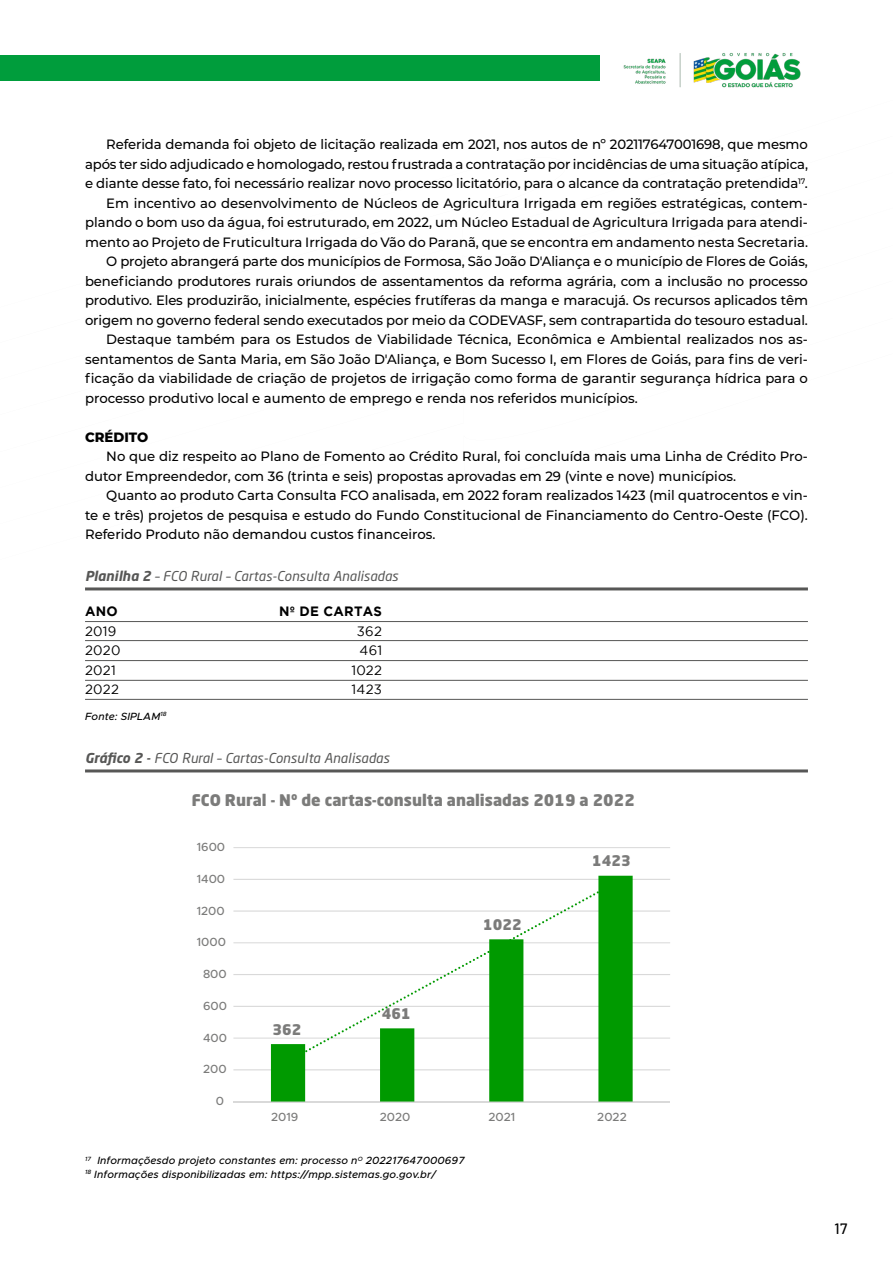
<style>
.page{position:relative;width:893px;height:1263px;background:#fff}
.page>*{position:absolute;margin:0;border:0;box-sizing:border-box;transform-origin:0 0}
.t1{font:900 15.9px "Neo Sans Pro";color:#7b7b7a}
.t2{font:500 15px "Barlow";color:#000}
.t3{font:900 14.55px "Neo Sans Pro";color:#7b7b7a}
.t4{font:500 13.5px/19.5px "Montserrat";letter-spacing:-.005em;color:#000}
.t5{font:italic 13.5px "Neo Sans Pro";letter-spacing:.01em;color:#575756}
.t6{font:13.5px "Gotham";letter-spacing:.02em;color:#000}
.t7{font:700 13.5px "Gotham";letter-spacing:.02em;color:#000}
.t8{font:800 13.5px "Montserrat";color:#000}
.t9{font:500 11.85px "Metropolis";color:#7b7b7a}
.t10{font:italic 500 10.5px/13.5px "Metropolis";letter-spacing:.01em;color:#000}
.s1{font-weight:700}
</style>
<div class="page">
<div style="left:0;top:55px;width:600px;height:26px;background:#009d3c"></div>
<img style="left:623px;top:53px;width:178px;height:35px">
<hr style="left:85px;top:587px;width:723px;height:3px;background:#575756">
<hr style="left:85px;top:660px;width:723px;height:1px;background:#575756">
<hr style="left:85px;top:621px;width:723px;height:1px;background:#575756">
<hr style="left:85px;top:680px;width:723px;height:1px;background:#575756">
<hr style="left:85px;top:640px;width:723px;height:1px;background:#575756">
<hr style="left:85px;top:699px;width:723px;height:1px;background:#575756">
<hr style="left:85px;top:769px;width:723px;height:3px;background:#575756">
<hr style="left:233px;top:1069px;width:437px;height:1px;background:#d9d9d9">
<hr style="left:233px;top:1037px;width:437px;height:1px;background:#d9d9d9">
<hr style="left:233px;top:1006px;width:437px;height:1px;background:#d9d9d9">
<hr style="left:233px;top:974px;width:437px;height:1px;background:#d9d9d9">
<hr style="left:233px;top:942px;width:437px;height:1px;background:#d9d9d9">
<hr style="left:233px;top:910px;width:437px;height:2px;background:#d9d9d9">
<hr style="left:233px;top:879px;width:437px;height:1px;background:#d9d9d9">
<hr style="left:233px;top:847px;width:437px;height:1px;background:#d9d9d9">
<hr style="left:233px;top:1101px;width:437px;height:1px;background:#d9d9d9">
<svg style="left:271px;top:876px;width:362px;height:225px"></svg>
<p class="t4" style="left:106px;top:134px;width:703px">Referida demanda foi objeto de licitação realizada em 2021, nos autos de nº 202117647001698, que mesmo</p>
<p class="t4" style="left:85px;top:154px;width:724px">após ter sido adjudicado e homologado, restou frustrada a contratação por incidências de uma situação atípica,</p>
<p class="t4" style="left:85px;top:173px;width:724px">e diante desse fato, foi necessário realizar novo processo licitatório, para o alcance da contratação pretendida<sup>17</sup>.</p>
<p class="t4" style="left:106px;top:193px;width:703px">Em incentivo ao desenvolvimento de Núcleos de Agricultura Irrigada em regiões estratégicas, contem-</p>
<p class="t4" style="left:85px;top:212px;width:724px">plando o bom uso da água, foi estruturado, em 2022, um Núcleo Estadual de Agricultura Irrigada para atendi-</p>
<p class="t4" style="left:85px;top:232px;width:724px">mento ao Projeto de Fruticultura Irrigada do Vão do Paranã, que se encontra em andamento nesta Secretaria.</p>
<p class="t4" style="left:106px;top:251px;width:703px">O projeto abrangerá parte dos municípios de Formosa, São João D'Aliança e o município de Flores de Goiás,</p>
<p class="t4" style="left:85px;top:271px;width:724px">beneficiando produtores rurais oriundos de assentamentos da reforma agrária, com a inclusão no processo</p>
<p class="t4" style="left:85px;top:290px;width:724px">produtivo. Eles produzirão, inicialmente, espécies frutíferas da manga e maracujá. Os recursos aplicados têm</p>
<p class="t4" style="left:85px;top:310px;width:724px">origem no governo federal sendo executados por meio da CODEVASF, sem contrapartida do tesouro estadual.</p>
<p class="t4" style="left:106px;top:329px;width:703px">Destaque também para os Estudos de Viabilidade Técnica, Econômica e Ambiental realizados nos as-</p>
<p class="t4" style="left:85px;top:349px;width:724px">sentamentos de Santa Maria, em São João D'Aliança, e Bom Sucesso I, em Flores de Goiás, para fins de veri-</p>
<p class="t4" style="left:85px;top:368px;width:724px">ficação da viabilidade de criação de projetos de irrigação como forma de garantir segurança hídrica para o</p>
<p class="t4" style="left:85px;top:388px;width:554px">processo produtivo local e aumento de emprego e renda nos referidos municípios.</p>
<p class="t8" style="left:85px;top:427px;width:65px">CRÉDITO</p>
<p class="t4" style="left:85px;top:446px;width:724px;text-indent:21px">No que diz respeito ao Plano de Fomento ao Crédito Rural, foi concluída mais uma Linha de Crédito Pro&shy;dutor Empreendedor, com 36 (trinta e seis) propostas aprovadas em 29 (vinte e nove) municípios.</p>
<p class="t4" style="left:85px;top:485px;width:724px;text-align:justify;text-indent:21px">Quanto ao produto Carta Consulta FCO analisada, em 2022 foram realizados 1423 (mil quatrocentos e vin&shy;te e três) projetos de pesquisa e estudo do Fundo Constitucional de Financiamento do Centro-Oeste (FCO).<br>Referido Produto não demandou custos financeiros.</p>
<p class="t5" style="left:85px;top:568px;width:315px"><span class="s1">Planilha 2</span> – FCO Rural – Cartas-Consulta Analisadas</p>
<p class="t7" style="left:85px;top:604px;width:34px">ANO</p>
<p class="t7" style="left:279px;top:604px;width:104px">Nº DE CARTAS</p>
<p class="t6" style="left:85px;top:624px;width:33px">2019</p>
<p class="t6" style="left:357px;top:624px;width:27px">362</p>
<p class="t6" style="left:85px;top:643px;width:37px">2020</p>
<p class="t6" style="left:360px;top:643px;width:24px">461</p>
<p class="t6" style="left:85px;top:663px;width:32px">2021</p>
<p class="t6" style="left:351px;top:663px;width:32px">1022</p>
<p class="t6" style="left:85px;top:682px;width:35px">2022</p>
<p class="t6" style="left:352px;top:682px;width:32px">1423</p>
<p class="t10" style="left:85px;top:709px;width:83px">Fonte: SIPLAM<sup>18</sup></p>
<p class="t5" style="left:85px;top:750px;width:306px"><span class="s1">Gráfico 2 -</span> FCO Rural – Cartas-Consulta Analisadas</p>
<p class="t1" style="left:192px;top:790px;width:445px">FCO Rural - Nº de cartas-consulta analisadas 2019 a 2022</p>
<p class="t9" style="left:197px;top:840px;width:30px">1600</p>
<p class="t9" style="left:197px;top:871px;width:30px">1400</p>
<p class="t9" style="left:197px;top:903px;width:30px">1200</p>
<p class="t9" style="left:197px;top:935px;width:31px">1000</p>
<p class="t9" style="left:203px;top:967px;width:25px">800</p>
<p class="t9" style="left:203px;top:998px;width:25px">600</p>
<p class="t9" style="left:203px;top:1030px;width:26px">400</p>
<p class="t9" style="left:203px;top:1062px;width:25px">200</p>
<p class="t9" style="left:216px;top:1094px;width:10px">0</p>
<p class="t3" style="left:273px;top:1020px;width:31px">362</p>
<p class="t3" style="left:382px;top:1004px;width:31px">461</p>
<p class="t3" style="left:483px;top:915px;width:40px">1022</p>
<p class="t3" style="left:592px;top:851px;width:40px">1423</p>
<p class="t9" style="left:271px;top:1110px;width:29px">2019</p>
<p class="t9" style="left:380px;top:1110px;width:32px">2020</p>
<p class="t9" style="left:488px;top:1110px;width:28px">2021</p>
<p class="t9" style="left:597px;top:1110px;width:31px">2022</p>
<p class="t10" style="left:85px;top:1154px;width:381px"><sup>17</sup> Informaçõesdo projeto constantes em: processo n<sup>O</sup> 202217647000697<br><sup>18</sup> Informações disponibilizadas em: https://mpp.sistemas.go.gov.br/</p>
<p class="t2" style="left:834px;top:1220px;width:14px">17</p>
</div>
